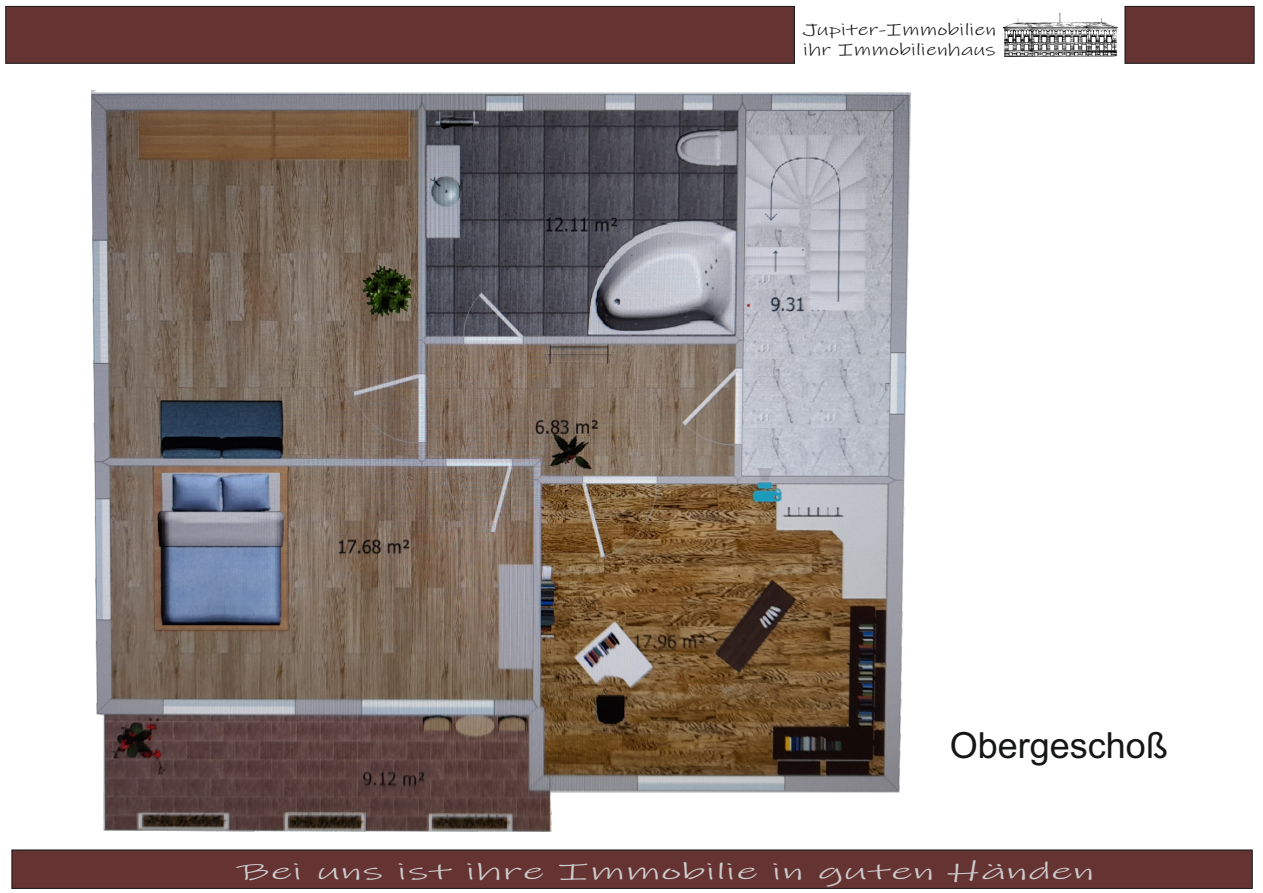
<style>
.page{position:relative;width:1263px;height:893px;background:#fff}
.page>*{position:absolute;margin:0;border:0;box-sizing:border-box;transform-origin:0 0}
.t1{font:36px "Arial";color:#151616}
.t2{font:23.1px "Ink Free";color:#ccc;scale:2.06 1}
.t3{font:16.8px/20.9px "Ink Free";color:#151616;scale:1.4 1}
</style>
<div class="page">
<div style="left:5px;top:6px;width:790px;height:58px;background:#633"></div>
<img style="left:1003px;top:13px;width:114px;height:43px">
<div style="left:1125px;top:6px;width:129px;height:58px;background:#633"></div>
<div style="left:12px;top:850px;width:1240px;height:39px;background:#633"></div>
<img style="left:91px;top:91px;width:819px;height:740px">
<p class="t3" style="left:803px;top:20px;width:139px">Jupiter-Immobilien ihr Immobilienhaus</p>
<h1 class="t1" style="left:950px;top:732px;width:220px">Obergeschoß</h1>
<h2 class="t2" style="left:238px;top:863px;width:418px">Bei uns ist ihre Immobilie in guten Händen</h2>
</div>
